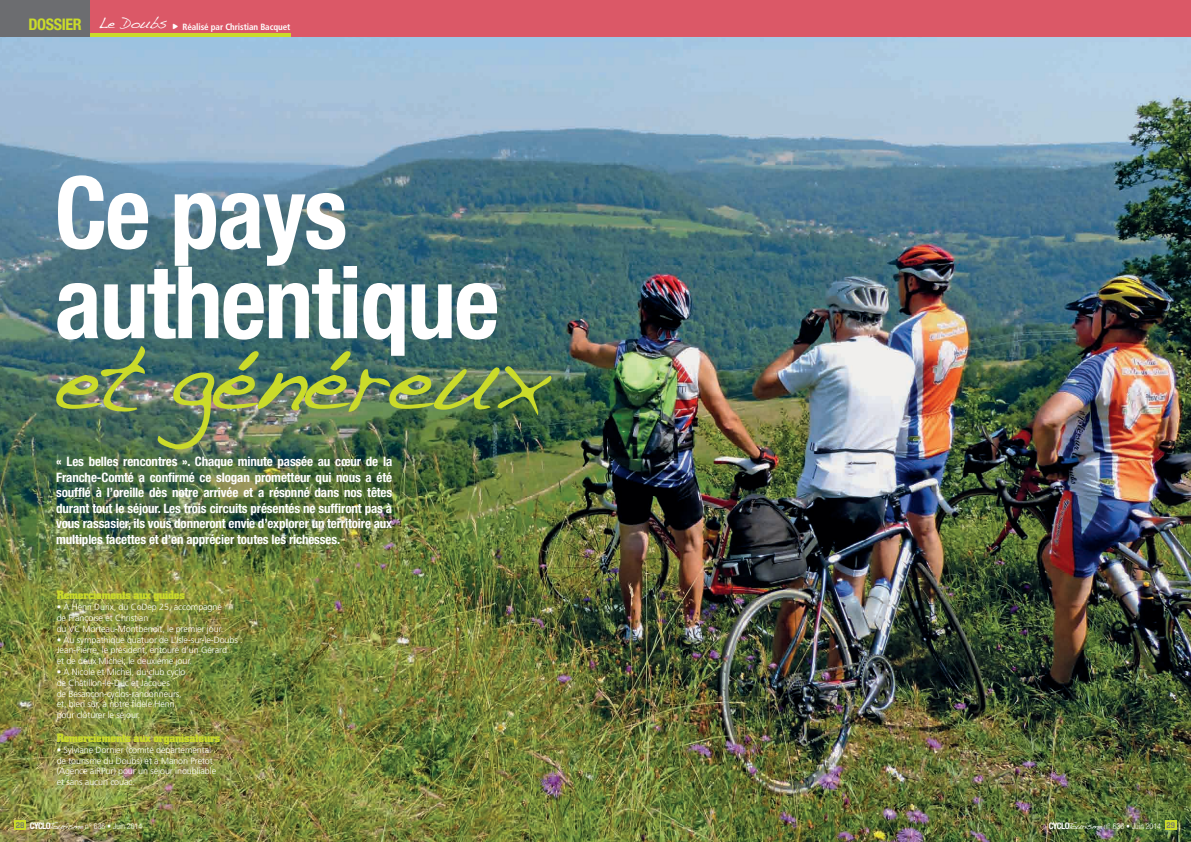
<style>
.page{position:relative;width:1191px;height:842px;background:#fff}
.page>*{position:absolute;margin:0;border:0;box-sizing:border-box;transform-origin:0 0}
.t1{font:700 condensed 100px "Helvetica Neue";letter-spacing:-.02em;color:#fff}
.t2{font:97px "Handwriting Dakota";letter-spacing:-.03em;color:#cadb2a}
.Accroche{font:700 condensed 13px/15.6px "Helvetica Neue";letter-spacing:-.01em;color:#fff;text-align:justify}
.Intertitre{font:700 12px "City";letter-spacing:-.02em;color:#cadb2a}
.Texte_normal{font:300 9px/10.8px "Frutiger";letter-spacing:-.01em;color:#fff}
.t3{font:700 condensed 9px "Frutiger";letter-spacing:-.01em;color:#fff}
.t4{font:300 condensed 8px "Helvetica Neue";color:#fff}
.t5{font:500 8px "City";color:#6c6d70}
.s1{font-family:"Helvetica Neue";font-size:16px;color:#cadb2a}
.s2{font-family:"Distro Bats";font-weight:400;font-stretch:normal;font-size:7px}
.s3{font-weight:700;font-size:9px}
.s4{font-family:"Handwriting Dakota";font-weight:400;font-stretch:normal;font-size:9px}
</style>
<div class="page">
<img style="left:0;top:36px;width:1191px;height:806px">
<div style="left:0;top:0;width:1191px;height:36px;background:#db5867"></div>
<hr style="left:90px;top:33px;width:201px;height:3px;background:#cadb2a">
<div style="left:0;top:0;width:90px;height:36px;background:#6c6d70"></div>
<div style="left:14px;top:820px;width:12px;height:10px;background:#cadb2a"></div>
<div style="left:1165px;top:820px;width:11px;height:10px;background:#cadb2a"></div>
<p class="t3" style="left:28px;top:22px;width:263px"><span class="s1">DOSSIER</span> <sup>Le</sup> <sup>Doubs</sup> <span class="s2">,</span> Réalisé par Christian Bacquet</p>
<p class="t1" style="left:55px;top:152px;width:294px">Ce pays</p>
<p class="t1" style="left:55px;top:242px;width:446px">authentique</p>
<p class="t2" style="left:55px;top:319px;width:498px">et généreux</p>
<p class="Accroche" style="left:56px;top:453px;width:337px">« Les belles rencontres ». Chaque minute passée au cœur de la Franche-Comté a confirmé ce slogan prometteur qui nous a été soufflé à l’oreille dès notre arrivée et a résonné dans nos têtes durant tout le séjour. Les trois circuits présentés ne suffiront pas à vous rassasier, ils vous donneront envie d’explorer un territoire aux multiples facettes et d’en apprécier toutes les richesses.</p>
<p class="Intertitre" style="left:57px;top:589px;width:130px">Remerciements aux guides</p>
<p class="Texte_normal" style="left:57px;top:602px;width:168px">• À Henri Durix, du CoDep 25, accompagné de Françoise et Christian<br>du VC Morteau-Montbenoît, le premier jour.</p>
<p class="Texte_normal" style="left:57px;top:634px;width:187px">• Au sympathique quatuor de L’Isle-sur-le-Doubs :<br>Jean-Pierre, le président, entouré d’un Gérard<br>et de deux Michel, le deuxième jour.</p>
<p class="Texte_normal" style="left:57px;top:666px;width:130px">• À Nicole et Michel, du club cyclo de Châtillon-le-Duc et Jacques<br>de Besançon-cyclos-randonneurs, et, bien sûr, à notre fidèle Henri pour clôturer le séjour.</p>
<p class="Intertitre" style="left:57px;top:731px;width:165px">Remerciements aux organisateurs</p>
<p class="Texte_normal" style="left:57px;top:744px;width:161px">• Sylviane Dornier (comité départemental de tourisme du Doubs) et à Manon Pretot (Agence aiRPur) pour un séjour inoubliable et sans aucun couac.</p>
<p class="t5" style="left:16px;top:821px;width:10px">28</p>
<p class="t4" style="left:30px;top:821px;width:114px"><span class="s3">CYCLO</span><span class="s4">Tourisme</span> n° 636 • Juin 2014</p>
<p class="t4" style="left:1048px;top:821px;width:114px"><span class="s3">CYCLO</span><span class="s4">Tourisme</span> n° 636 • Juin 2014</p>
<p class="t5" style="left:1166px;top:821px;width:10px">29</p>
</div>
